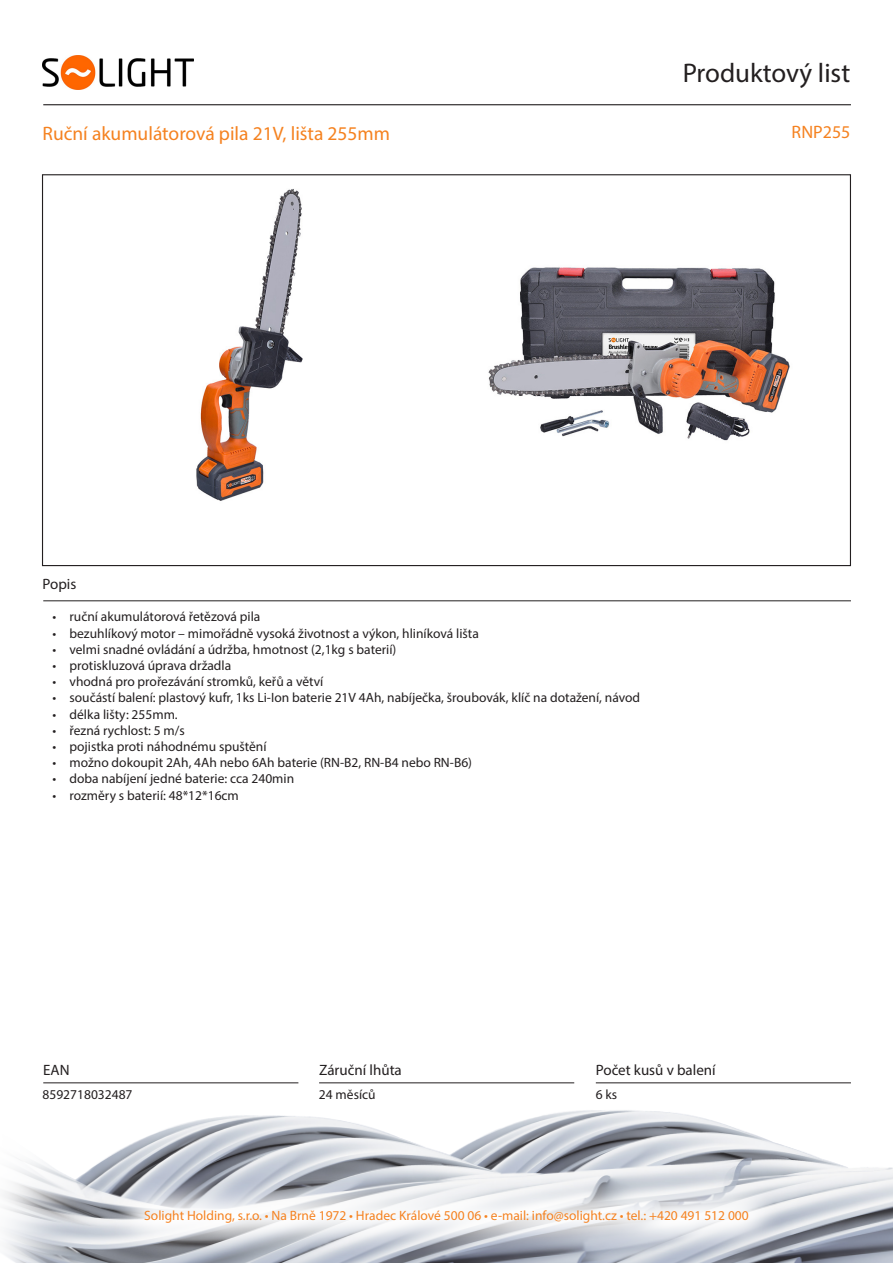
<style>
.page{position:relative;width:893px;height:1263px;background:#fff}
.page>*{position:absolute;margin:0;border:0;box-sizing:border-box;transform-origin:0 0}
.t1{font:27px "Myriad Pro";color:#231f20}
.t2{font:19.5px "Myriad Pro";color:#f58220}
.Kód_produktu{font:18px "Myriad Pro";color:#f58220}
.t3{font:15px "Myriad Pro";color:#231f20}
.t4{font:13.5px "Myriad Pro";color:#231f20}
.t5{font:13.5px "Myriad Pro";color:#f58220}
</style>
<div class="page">
<img style="left:3px;top:1082px;width:890px;height:181px">
<hr style="left:43px;top:104px;width:808px;height:1px;background:#231f20">
<hr style="left:43px;top:600px;width:808px;height:1px;background:#231f20">
<hr style="left:596px;top:1082px;width:255px;height:1px;background:#231f20">
<hr style="left:319px;top:1082px;width:255px;height:1px;background:#231f20">
<hr style="left:43px;top:1082px;width:255px;height:1px;background:#231f20">
<svg style="left:109px;top:1175px;width:674px;height:83px"></svg>
<img style="left:196px;top:189px;width:107px;height:312px">
<img style="left:488px;top:267px;width:302px;height:174px">
<img style="left:43px;top:55px;width:150px;height:34px">
<h1 class="t1" style="left:683px;top:56px;width:169px">Produktový list</h1>
<p class="t2" style="left:43px;top:121px;width:349px">Ruční akumulátorová pila 21V, lišta 255mm</p>
<p class="Kód_produktu" style="left:792px;top:121px;width:60px">RNP255</p>
<p class="t3" style="left:43px;top:575px;width:35px">Popis</p>
<p class="t4" style="left:53px;top:608px;width:209px">• ruční akumulátorová řetězová pila</p>
<p class="t4" style="left:53px;top:625px;width:428px">• bezuhlíkový motor – mimořádně vysoká životnost a výkon, hliníková lišta</p>
<p class="t4" style="left:53px;top:641px;width:345px">• velmi snadné ovládání a údržba, hmotnost (2,1kg s baterií)</p>
<p class="t4" style="left:53px;top:657px;width:180px">• protiskluzová úprava držadla</p>
<p class="t4" style="left:53px;top:673px;width:272px">• vhodná pro prořezávání stromků, keřů a větví</p>
<p class="t4" style="left:53px;top:689px;width:589px">• součástí balení: plastový kufr, 1ks Li-Ion baterie 21V 4Ah, nabíječka, šroubovák, klíč na dotažení, návod</p>
<p class="t4" style="left:53px;top:706px;width:127px">• délka lišty: 255mm.</p>
<p class="t4" style="left:53px;top:722px;width:134px">• řezná rychlost: 5 m/s</p>
<p class="t4" style="left:53px;top:738px;width:216px">• pojistka proti náhodnému spuštění</p>
<p class="t4" style="left:53px;top:754px;width:421px">• možno dokoupit 2Ah, 4Ah nebo 6Ah baterie (RN-B2, RN-B4 nebo RN-B6)</p>
<p class="t4" style="left:53px;top:770px;width:243px">• doba nabíjení jedné baterie: cca 240min</p>
<p class="t4" style="left:53px;top:787px;width:188px">• rozměry s baterií: 48*12*16cm</p>
<p class="t3" style="left:43px;top:1060px;width:28px">EAN</p>
<p class="t3" style="left:319px;top:1060px;width:84px">Záruční lhůta</p>
<p class="t3" style="left:596px;top:1060px;width:121px">Počet kusů v balení</p>
<p class="t4" style="left:43px;top:1086px;width:92px">8592718032487</p>
<p class="t4" style="left:319px;top:1086px;width:58px">24 měsíců</p>
<p class="t4" style="left:596px;top:1086px;width:23px">6 ks</p>
<p class="t5" style="left:144px;top:1207px;width:606px">Solight Holding, s.r.o. • Na Brně 1972 • Hradec Králové 500 06 • e-mail: info@solight.cz • tel.: +420 491 512 000</p>
</div>
